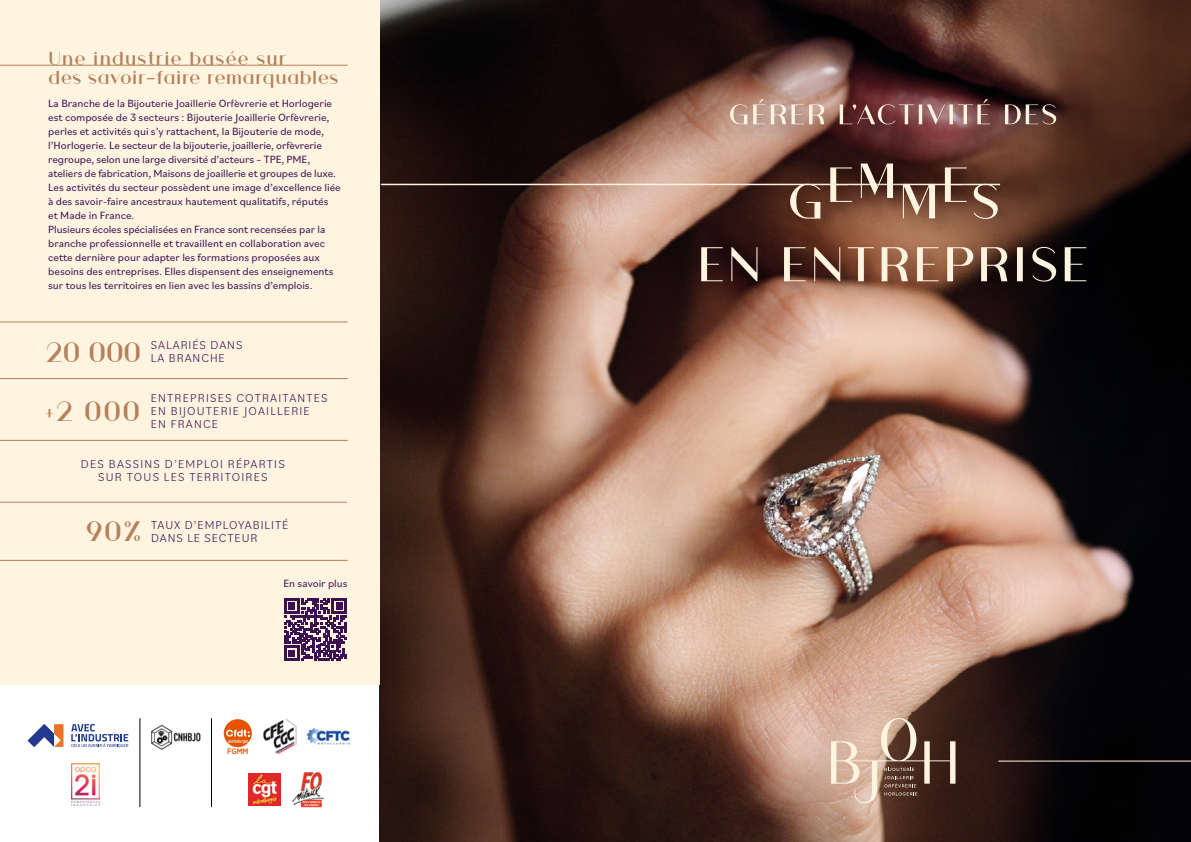
<style>
.page{position:relative;width:1191px;height:842px;background:#fff}
.page>*{position:absolute;margin:0;border:0;box-sizing:border-box;transform-origin:0 0}
.t1{font:30px "Athena";letter-spacing:-.045em;color:#b4815b}
.t2{font:20px/19px "Athena";color:#b4815b}
.t3{font:300 12px/13px "Bilo";letter-spacing:.1em;color:#3b1151;text-align:center}
.t4{font:300 12px "Bilo";letter-spacing:.08em;color:#3b1151}
.t5{font:11px/14px "Bilo";color:#3b1151}
.t6{font:500 7.9px "Gotham Narrow";color:#e65300}
.s1{font-size:17.5px}
</style>
<div class="page">
<img style="left:380px;top:0;width:811px;height:842px">
<div style="left:0;top:0;width:380px;height:685px;background:#fff4e0"></div>
<svg style="left:284px;top:598px;width:63px;height:63px"></svg>
<hr style="left:0;top:65px;width:348px;height:1px;background:#b4815b">
<hr style="left:0;top:378px;width:348px;height:1px;background:#b4815b">
<hr style="left:0;top:440px;width:348px;height:1px;background:#b4815b">
<hr style="left:0;top:322px;width:348px;height:1px;background:#b4815b">
<hr style="left:0;top:502px;width:347px;height:1px;background:#b4815b">
<hr style="left:0;top:560px;width:348px;height:1px;background:#b4815b">
<hr style="left:381px;top:184px;width:619px;height:1px;background:#fff4e0">
<div style="left:696px;top:242px;width:407px;height:59px;background:#000;opacity:.35"></div>
<svg style="left:701px;top:247px;width:385px;height:35px;background:#755a4d"></svg>
<div style="left:725px;top:95px;width:350px;height:48px;background:#000;opacity:.35"></div>
<svg style="left:730px;top:99px;width:326px;height:25px;background:#9a746e"></svg>
<div style="left:785px;top:158px;width:231px;height:80px;background:#000;opacity:.35"></div>
<svg style="left:790px;top:184px;width:30px;height:35px"></svg>
<svg style="left:830px;top:167px;width:22px;height:35px"></svg>
<svg style="left:861px;top:163px;width:32px;height:35px"></svg>
<svg style="left:903px;top:184px;width:32px;height:34px"></svg>
<svg style="left:945px;top:167px;width:21px;height:35px"></svg>
<svg style="left:973px;top:184px;width:24px;height:35px"></svg>
<svg style="left:831px;top:718px;width:124px;height:85px;background:#9a7e6e"></svg>
<hr style="left:998px;top:761px;width:193px;height:1px;background:#fff4e0">
<hr style="left:211px;top:718px;width:1px;height:89px;background:#000">
<hr style="left:140px;top:718px;width:1px;height:89px;background:#000">
<img style="left:307px;top:728px;width:43px;height:17px">
<img style="left:263px;top:718px;width:34px;height:36px">
<img style="left:151px;top:724px;width:50px;height:25px">
<img style="left:249px;top:773px;width:32px;height:32px">
<img style="left:292px;top:771px;width:32px;height:36px">
<div style="left:224px;top:719px;width:28px;height:28px;background:#e65300;border-radius:50%"></div>
<svg style="left:226px;top:730px;width:23px;height:13px"></svg>
<img style="left:72px;top:764px;width:27px;height:41px">
<svg style="left:28px;top:724px;width:35px;height:23px"></svg>
<svg style="left:71px;top:724px;width:57px;height:24px"></svg>
<h2 class="t2" style="left:48px;top:48px;width:292px">Une industrie basée sur<br>des savoir-faire remarquables</h2>
<p class="t5" style="left:48px;top:96px;width:294px">La Branche de la Bijouterie Joaillerie Orfèvrerie et Horlogerie est composée de 3 secteurs : Bijouterie Joaillerie Orfèvrerie, perles et activités qui s’y rattachent, la Bijouterie de mode, l’Horlogerie. Le secteur de la bijouterie, joaillerie, orfèvrerie regroupe, selon une large diversité d’acteurs – TPE, PME, ateliers de fabrication, Maisons de joaillerie et groupes de luxe.<br>Les activités du secteur possèdent une image d’excellence liée à des savoir-faire ancestraux hautement qualitatifs, réputés<br>et Made in France.<br>Plusieurs écoles spécialisées en France sont recensées par la branche professionnelle et travaillent en collaboration avec cette dernière pour adapter les formations proposées aux besoins des entreprises. Elles dispensent des enseignements sur tous les territoires en lien avec les bassins d’emplois.</p>
<h1 class="t1" style="left:45px;top:331px;width:99px">20 000</h1>
<p class="t4" style="left:151px;top:337px;width:93px">SALARIÉS DANS</p>
<p class="t4" style="left:151px;top:350px;width:75px">LA BRANCHE</p>
<h1 class="t1" style="left:44px;top:390px;width:98px"><span class="s1">+</span>2 000</h1>
<p class="t3" style="left:151px;top:390px;width:178px;text-align:left">ENTREPRISES COTRAITANTES<br>EN BIJOUTERIE JOAILLERIE<br>EN FRANCE</p>
<p class="t3" style="left:81px;top:457px;width:205px">DES BASSINS D’EMPLOI RÉPARTIS<br>SUR TOUS LES TERRITOIRES</p>
<h1 class="t1" style="left:85px;top:510px;width:59px">90%</h1>
<p class="t4" style="left:151px;top:516px;width:139px">TAUX D’EMPLOYABILITÉ</p>
<p class="t4" style="left:151px;top:529px;width:108px">DANS LE SECTEUR</p>
<p class="t5" style="left:283px;top:576px;width:66px">En savoir plus</p>
<p class="t6" style="left:227px;top:746px;width:23px">FGMM</p>
</div>
